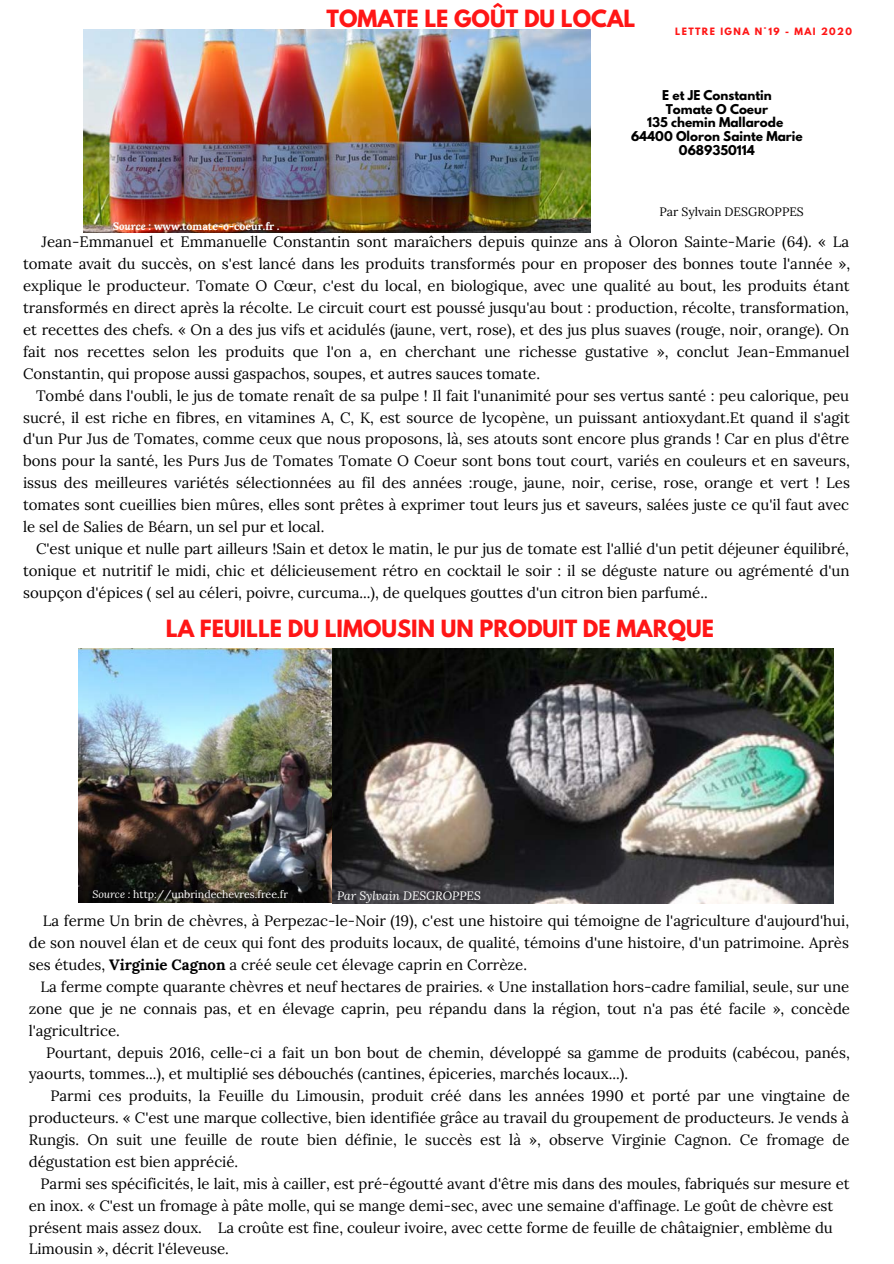
<style>
.page{position:relative;width:894px;height:1264px;background:#fff}
.page>*{position:absolute;margin:0;border:0;box-sizing:border-box;transform-origin:0 0}
.t1{font:700 21px "League Spartan";color:#ff1616}
.t2{font:15px/21.9px "Lora";color:#000;text-align:justify}
.t3{font:12.15px "Lora";color:#000}
.t4{font:700 12px/13.8px "League Spartan";color:#000;text-align:center}
.t5{font:italic 12px "Lora";color:#fff}
.t6{font:10.65px "Lora";color:#fff}
.t7{font:700 10.65px "Lora";color:#fff}
.t8{font:700 9px "League Spartan";letter-spacing:.16em;color:#ff1616}
.s1{font-style:italic}
.s2{font-weight:700}
</style>
<div class="page">
<img style="left:83px;top:30px;width:507px;height:202px">
<img style="left:78px;top:648px;width:755px;height:255px">
<h1 class="t1" style="left:326px;top:8px;width:310px">TOMATE LE GOÛT DU LOCAL</h1>
<p class="t8" style="left:675px;top:27px;width:178px">LETTRE IGNA N°19 - MAI 2020</p>
<p class="t4" style="left:631px;top:90px;width:173px">E et JE Constantin<br>Tomate O Coeur<br>135 chemin Mallarode<br>64400 Oloron Sainte Marie<br>0689350114</p>
<p class="t7" style="left:113px;top:219px;width:168px"><span class="s1">Source :</span> www.tomate-o-coeur.fr <span class="s1">.</span></p>
<p class="t3" style="left:659px;top:204px;width:146px">Par Sylvain DESGROPPES</p>
<p class="t2" style="left:23px;top:231px;width:828px;text-indent:18px">Jean-Emmanuel et Emmanuelle Constantin sont maraîchers depuis quinze ans à Oloron Sainte-Marie (64). « La tomate avait du succès, on s'est lancé dans les produits transformés pour en proposer des bonnes toute l'année », explique le producteur. Tomate O Cœur, c'est du local, en biologique, avec une qualité au bout, les produits étant transformés en direct après la récolte. Le circuit court est poussé jusqu'au bout : production, récolte, transformation, et recettes des chefs. « On a des jus vifs et acidulés (jaune, vert, rose), et des jus plus suaves (rouge, noir, orange). On fait nos recettes selon les produits que l'on a, en cherchant une richesse gustative », conclut Jean-Emmanuel Constantin, qui propose aussi gaspachos, soupes, et autres sauces tomate.</p>
<p class="t2" style="left:23px;top:384px;width:828px;text-indent:13px">Tombé dans l'oubli, le jus de tomate renaît de sa pulpe ! Il fait l'unanimité pour ses vertus santé : peu calorique, peu sucré, il est riche en fibres, en vitamines A, C, K, est source de lycopène, un puissant antioxydant.Et quand il s'agit d'un Pur Jus de Tomates, comme ceux que nous proposons, là, ses atouts sont encore plus grands ! Car en plus d'être bons pour la santé, les Purs Jus de Tomates Tomate O Coeur sont bons tout court, variés en couleurs et en saveurs, issus des meilleures variétés sélectionnées au fil des années :rouge, jaune, noir, cerise, rose, orange et vert ! Les tomates sont cueillies bien mûres, elles sont prêtes à exprimer tout leurs jus et saveurs, salées juste ce qu'il faut avec le sel de Salies de Béarn, un sel pur et local.</p>
<p class="t2" style="left:23px;top:537px;width:827px;text-indent:13px">C'est unique et nulle part ailleurs !Sain et detox le matin, le pur jus de tomate est l'allié d'un petit déjeuner équilibré, tonique et nutritif le midi, chic et délicieusement rétro en cocktail le soir : il se déguste nature ou agrémenté d'un soupçon d'épices ( sel au céleri, poivre, curcuma...), de quelques gouttes d'un citron bien parfumé..</p>
<h1 class="t1" style="left:166px;top:618px;width:549px">LA FEUILLE DU LIMOUSIN UN PRODUIT DE MARQUE</h1>
<p class="t6" style="left:92px;top:887px;width:197px"><span class="s1">Source :</span> http://unbrindechevres.free.fr</p>
<p class="t5" style="left:337px;top:887px;width:145px">Par Sylvain DESGROPPES</p>
<p class="t2" style="left:29px;top:909px;width:821px;text-indent:14px">La ferme Un brin de chèvres, à Perpezac-le-Noir (19), c'est une histoire qui témoigne de l'agriculture d'aujourd'hui, de son nouvel élan et de ceux qui font des produits locaux, de qualité, témoins d'une histoire, d'un patrimoine. Après ses études, <span class="s2">Virginie Cagnon</span> a créé seule cet élevage caprin en Corrèze.</p>
<p class="t2" style="left:29px;top:975px;width:822px;text-indent:12px">La ferme compte quarante chèvres et neuf hectares de prairies. « Une installation hors-cadre familial, seule, sur une zone que je ne connais pas, et en élevage caprin, peu répandu dans la région, tout n'a pas été facile », concède l'agricultrice.</p>
<p class="t2" style="left:29px;top:1041px;width:822px;text-indent:17px">Pourtant, depuis 2016, celle-ci a fait un bon bout de chemin, développé sa gamme de produits (cabécou, panés, yaourts, tommes...), et multiplié ses débouchés (cantines, épiceries, marchés locaux...).</p>
<p class="t2" style="left:29px;top:1084px;width:822px;text-indent:22px">Parmi ces produits, la Feuille du Limousin, produit créé dans les années 1990 et porté par une vingtaine de producteurs. « C'est une marque collective, bien identifiée grâce au travail du groupement de producteurs. Je vends à Rungis. On suit une feuille de route bien définie, le succès est là », observe Virginie Cagnon. Ce fromage de dégustation est bien apprécié.</p>
<p class="t2" style="left:29px;top:1172px;width:822px;text-align:left;text-indent:12px">Parmi ses spécificités, le lait, mis à cailler, est pré-égoutté avant d'être mis dans des moules, fabriqués sur mesure et en inox. « C'est un fromage à pâte molle, qui se mange demi-sec, avec une semaine d'affinage. Le goût de chèvre est présent mais assez doux. La croûte est fine, couleur ivoire, avec cette forme de feuille de châtaignier, emblème du Limousin », décrit l'éleveuse.</p>
</div>
